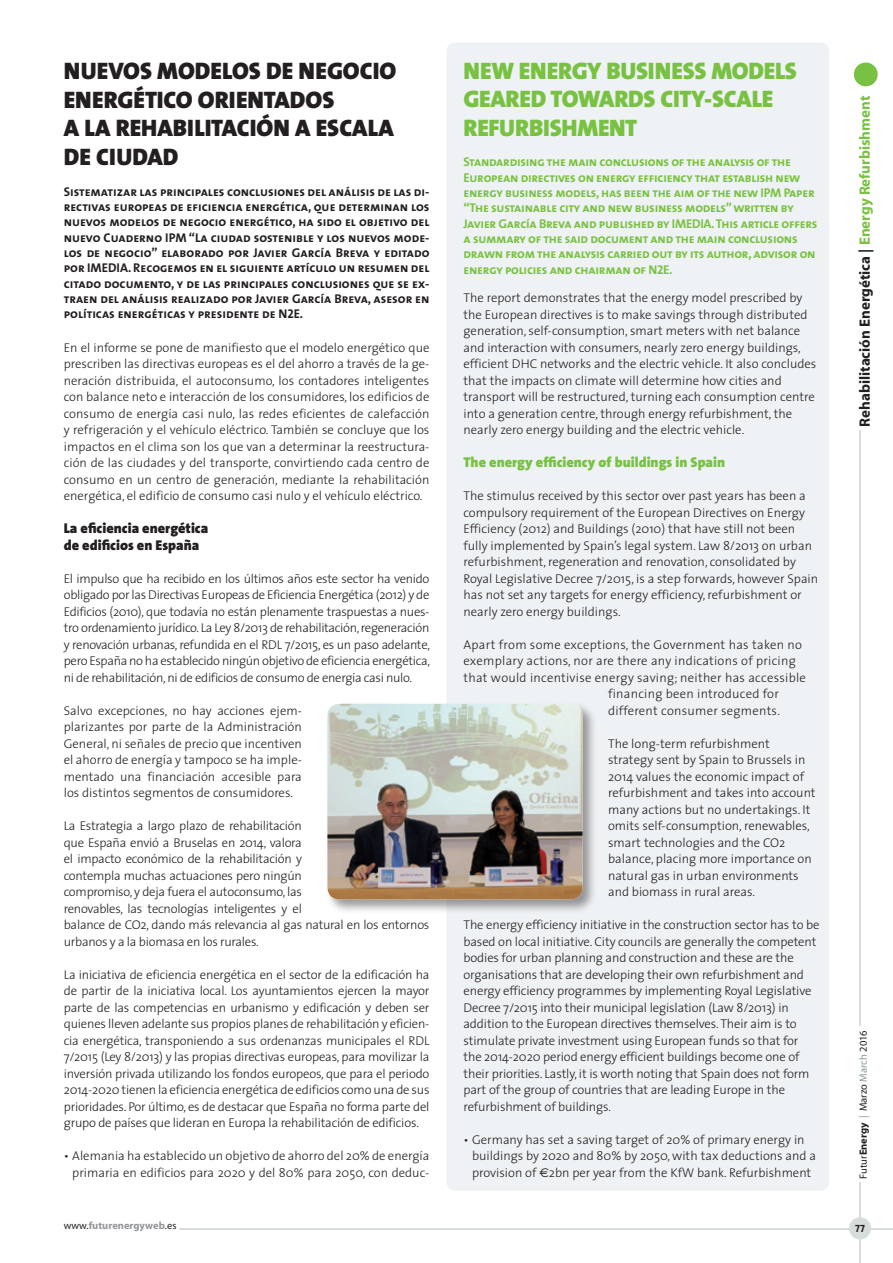
<style>
.page{position:relative;width:893px;height:1263px;background:#fff}
.page>*{position:absolute;margin:0;border:0;box-sizing:border-box;transform-origin:0 0}
.Titular_Grande{font:24px/28.8px "The Sans Black Caps";color:#231f20}
.Titular_Grande-2{font:24px/28.5px "The Sans Black Caps";letter-spacing:-.01em;color:#79c142}
.t1{font:700 15px "Myriad";color:#231f20}
.Ladillo_Texto_españo{font:900 14.25px "The Sans";color:#231f20}
.Ladillo_Texto{font:900 14.25px "The Sans";color:#79c142}
.Texto{font:300 12.75px/16.5px "The Sans";letter-spacing:-.02em;color:#231f20;text-align:justify}
.bolos_ingles{font:300 12.75px/16.5px "The Sans";color:#231f20}
.Titular_Grande-3{font:12.75px/15.3px "The Sans Bold Caps";color:#231f20;text-align:justify}
.Titular_Grande-4{font:12.75px/15.3px "The Sans Bold Caps";letter-spacing:-.02em;color:#79c142}
.bolos_ingles-2{font:300 12.75px "The Sans";letter-spacing:.02em;color:#231f20}
.t2{font:10.5px "Myriad";color:#231f20}
.t3{font:700 10.5px "Myriad";color:#939598}
.t4{font:10.5px "The Sans Bold Caps";color:#231f20}
.s1{font-family:"Euro Sans";font-weight:400}
.s2{color:#79c142}
.s3{font-weight:700}
.s4{color:#8b9b92}
.s5{font-weight:400;color:#231f20}
</style>
<div class="page">
<div style="left:446px;top:43px;width:383px;height:1148px;background:#eff2f4;border-radius:9px"></div>
<div style="left:325px;top:701px;width:272px;height:213px;background:#231f20;opacity:.45"></div>
<img style="left:327px;top:704px;width:256px;height:195px">
<hr style="left:179px;top:1228px;width:714px;height:1px;background:#d7ddda">
<hr style="left:860px;top:1182px;width:1px;height:81px;background:#d7ddda">
<div style="left:849px;top:1217px;width:22px;height:22px;background:#d7ddda;border-radius:50%"></div>
<hr style="left:860px;top:431px;width:1px;height:595px;background:#d7ddda">
<div style="left:854px;top:63px;width:24px;height:23px;background:#79c142;border-radius:50%"></div>
<p class="Titular_Grande" style="left:64px;top:56px;width:334px">NUEVOS MODELOS DE NEGOCIO<br>ENERGÉTICO ORIENTADOS<br>A LA REHABILITACIÓN A ESCALA<br>DE CIUDAD</p>
<p class="Titular_Grande-3" style="left:64px;top:184px;width:367px">Sistematizar las principales conclusiones del análisis de las di&shy;rectivas europeas de eficiencia energética, que determinan los nuevos modelos de negocio energético, ha sido el objetivo del nuevo Cuaderno IPM “La ciudad sostenible y los nuevos mode&shy;los de negocio” elaborado por Javier García Breva y editado por IMEDIA. Recogemos en el siguiente artículo un resumen del citado documento, y de las principales conclusiones que se ex&shy;traen del análisis realizado por Javier García Breva, asesor en políticas energéticas y presidente de N2E.</p>
<p class="Texto" style="left:64px;top:339px;width:367px">En el informe se pone de manifiesto que el modelo energético que prescriben las directivas europeas es el del ahorro a través de la ge&shy;neración distribuida, el autoconsumo, los contadores inteligentes con balance neto e interacción de los consumidores, los edificios de consumo de energía casi nulo, las redes eficientes de calefacción y refrigeración y el vehículo eléctrico. También se concluye que los impactos en el clima son los que van a determinar la reestructura&shy;ción de las ciudades y del transporte, convirtiendo cada centro de consumo en un centro de generación, mediante la rehabilitación energética, el edificio de consumo casi nulo y el vehículo eléctrico.</p>
<p class="Ladillo_Texto_españo" style="left:64px;top:516px;width:146px">La eficiencia energética</p>
<p class="Ladillo_Texto_españo" style="left:64px;top:533px;width:137px">de edificios en España</p>
<p class="Texto" style="left:64px;top:570px;width:368px">El impulso que ha recibido en los últimos años este sector ha venido obligado por las Directivas Europeas de Eficiencia Energética (2012) y de Edificios (2010), que todavía no están plenamente traspuestas a nues&shy;tro ordenamiento jurídico. La Ley 8/2013 de rehabilitación, regeneración y renovación urbanas, refundida en el RDL 7/2015, es un paso adelante, pero España no ha establecido ningún objetivo de eficiencia energética, ni de rehabilitación, ni de edificios de consumo de energía casi nulo.</p>
<p class="Texto" style="left:64px;top:702px;width:240px">Salvo excepciones, no hay acciones ejem&shy;plarizantes por parte de la Administración General, ni señales de precio que incentiven el ahorro de energía y tampoco se ha imple&shy;mentado una financiación accesible para los distintos segmentos de consumidores.</p>
<p class="Texto" style="left:64px;top:817px;width:367px;text-align:left">La Estrategia a largo plazo de rehabilitación<br>que España envió a Bruselas en 2014, valora<br>el impacto económico de la rehabilitación y<br>contempla muchas actuaciones pero ningún<br>compromiso, y deja fuera el autoconsumo, las<br>renovables, las tecnologías inteligentes y el<br>balance de CO2, dando más relevancia al gas natural en los entornos urbanos y a la biomasa en los rurales.</p>
<p class="Texto" style="left:64px;top:966px;width:367px">La iniciativa de eficiencia energética en el sector de la edificación ha de partir de la iniciativa local. Los ayuntamientos ejercen la mayor parte de las competencias en urbanismo y edificación y deben ser quienes lleven adelante sus propios planes de rehabilitación y eficien&shy;cia energética, transponiendo a sus ordenanzas municipales el RDL 7/2015 (Ley 8/2013) y las propias directivas europeas, para movilizar la inversión privada utilizando los fondos europeos, que para el periodo 2014-2020 tienen la eficiencia energética de edificios como una de sus prioridades. Por último, es de destacar que España no forma parte del grupo de países que lideran en Europa la rehabilitación de edificios.</p>
<p class="bolos_ingles" style="left:64px;top:1147px;width:367px;text-align:right">• Alemania ha establecido un objetivo de ahorro del 20% de energía primaria en edificios para 2020 y del 80% para 2050, con deduc-</p>
<p class="Titular_Grande-2" style="left:463px;top:56px;width:335px">NEW ENERGY BUSINESS MODELS</p>
<p class="Titular_Grande-2" style="left:463px;top:85px;width:311px">GEARED TOWARDS CITY-SCALE<br>REFURBISHMENT</p>
<p class="Titular_Grande-4" style="left:463px;top:154px;width:355px">Standardising the main conclusions of the analysis of the European directives on energy efficiency that establish new energy business models, has been the aim of the new IPM Paper “The sustainable city and new business models” written by Javier García Breva and published by IMEDIA. This article offers a summary of the said document and the main conclusions drawn from the analysis carried out by its author, advisor on energy policies and chairman of N2E.</p>
<p class="bolos_ingles" style="left:463px;top:289px;width:354px">The report demonstrates that the energy model prescribed by the European directives is to make savings through distributed generation, self-consumption, smart meters with net balance and interaction with consumers, nearly zero energy buildings, efficient DHC networks and the electric vehicle. It also concludes that the impacts on climate will determine how cities and transport will be restructured, turning each consumption centre into a generation centre, through energy refurbishment, the nearly zero energy building and the electric vehicle.</p>
<p class="Ladillo_Texto" style="left:463px;top:450px;width:263px">The energy efficiency of buildings in Spain</p>
<p class="bolos_ingles" style="left:463px;top:487px;width:356px">The stimulus received by this sector over past years has been a compulsory requirement of the European Directives on Energy Efficiency (2012) and Buildings (2010) that have still not been fully implemented by Spain’s legal system. Law 8/2013 on urban refurbishment, regeneration and renovation, consolidated by Royal Legislative Decree 7/2015, is a step forwards, however Spain has not set any targets for energy efficiency, refurbishment or nearly zero energy buildings.</p>
<p class="bolos_ingles-2" style="left:463px;top:634px;width:340px">Apart from some exceptions, the Government has taken no</p>
<p class="bolos_ingles-2" style="left:463px;top:650px;width:334px">exemplary actions, nor are there any indications of pricing</p>
<p class="bolos_ingles-2" style="left:463px;top:667px;width:344px">that would incentivise energy saving; neither has accessible</p>
<p class="bolos_ingles-2" style="left:608px;top:683px;width:172px">financing been introduced for</p>
<p class="bolos_ingles-2" style="left:608px;top:700px;width:173px">different consumer segments.</p>
<p class="bolos_ingles" style="left:608px;top:735px;width:209px">The long-term refurbishment strategy sent by Spain to Brussels in 2014 values the economic impact of refurbishment and takes into account many actions but no undertakings. It omits self-consumption, renewables, smart technologies and the CO2 balance, placing more importance on natural gas in urban environments and biomass in rural areas.</p>
<p class="bolos_ingles" style="left:463px;top:916px;width:357px">The energy efficiency initiative in the construction sector has to be based on local initiative. City councils are generally the competent bodies for urban planning and construction and these are the organisations that are developing their own refurbishment and energy efficiency programmes by implementing Royal Legislative Decree 7/2015 into their municipal legislation (Law 8/2013) in addition to the European directives themselves. Their aim is to stimulate private investment using European funds so that for the 2014-2020 period energy efficient buildings become one of their priorities. Lastly, it is worth noting that Spain does not form part of the group of countries that are leading Europe in the refurbishment of buildings.</p>
<p class="bolos_ingles" style="left:472px;top:1131px;width:346px;text-indent:-9px">• Germany has set a saving target of 20% of primary energy in buildings by 2020 and 80% by 2050, with tax deductions and a provision of <span class="s1">€</span>2bn per year from the KfW bank. Refurbishment</p>
<p class="t1" style="left:857px;top:427px;width:333px;rotate:-90deg">Rehabilitación Energética | <span class="s2">Energy Refurbishment</span></p>
<p class="t2" style="left:858px;top:1178px;width:150px;rotate:-90deg">Futur<span class="s3">Energy</span> <span class="s4">|</span> Marzo <span class="s4">March</span> 2016</p>
<p class="t3" style="left:64px;top:1220px;width:114px"><span class="s5">www.</span>futurenergyweb<span class="s5">.es</span></p>
<p class="t4" style="left:855px;top:1219px;width:11px">77</p>
</div>
